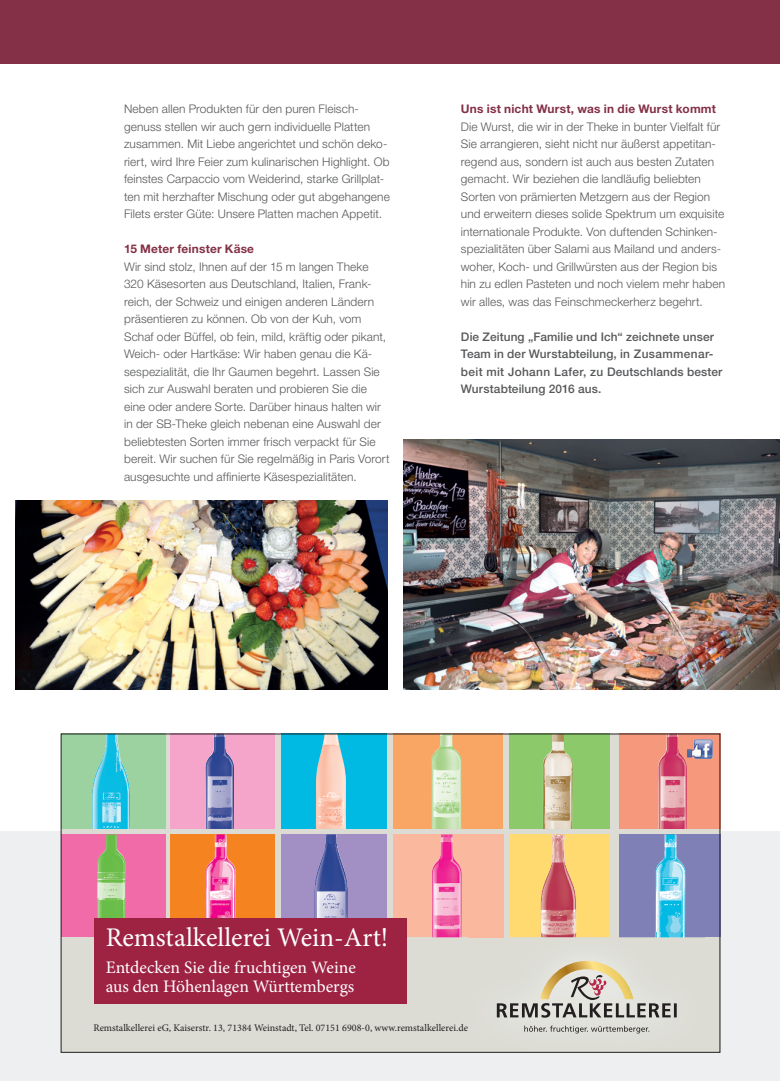
<style>
.page{position:relative;width:780px;height:1081px;background:#fff}
.page>*{position:absolute;margin:0;border:0;box-sizing:border-box;transform-origin:0 0}
.t1{font:27px "Minion Pro";color:#fff}
.t2{font:17.62px/18.8px "Minion Pro";color:#fff}
.t3{font:300 11.88px/17.5px "Helvetica Neue LT Std";letter-spacing:.01em;color:#57585a}
.t4{font:500 11.88px/17.5px "Helvetica Neue LT Std";letter-spacing:.01em;color:#57585a}
.t5{font:700 11.88px "Helvetica Neue LT Std";letter-spacing:.015em;color:#843046}
.t6{font:10.12px "Minion Pro";color:#231f20}
</style>
<div class="page">
<div style="left:0;top:831px;width:780px;height:250px;background:#edeff1"></div>
<div style="left:0;top:0;width:780px;height:64px;background:#843046"></div>
<div style="left:61px;top:733px;width:659px;height:319px;background:#dcdcd4"></div>
<div style="left:61px;top:733px;width:104px;height:96px;background:#9cd1a0"></div>
<div style="left:393px;top:733px;width:109px;height:96px;background:#f9a665"></div>
<div style="left:281px;top:834px;width:105px;height:103px;background:#a290c4"></div>
<div style="left:171px;top:733px;width:104px;height:96px;background:#f5a5c9"></div>
<div style="left:619px;top:733px;width:101px;height:96px;background:#f6987c"></div>
<div style="left:171px;top:834px;width:104px;height:103px;background:#f58420"></div>
<div style="left:619px;top:834px;width:101px;height:103px;background:#7f81b6"></div>
<div style="left:281px;top:733px;width:105px;height:96px;background:#00bae3"></div>
<div style="left:61px;top:834px;width:104px;height:103px;background:#f16ba9"></div>
<div style="left:393px;top:834px;width:110px;height:103px;background:#fab89f"></div>
<img style="left:92px;top:735px;width:38px;height:94px">
<img style="left:205px;top:735px;width:29px;height:94px">
<img style="left:658px;top:735px;width:29px;height:94px">
<img style="left:314px;top:834px;width:34px;height:84px">
<img style="left:316px;top:735px;width:30px;height:94px">
<img style="left:432px;top:834px;width:30px;height:103px">
<img style="left:205px;top:834px;width:31px;height:84px">
<img style="left:655px;top:834px;width:30px;height:98px">
<div style="left:509px;top:834px;width:101px;height:103px;background:#ffda71"></div>
<div style="left:509px;top:733px;width:101px;height:96px;background:#8cc96b"></div>
<img style="left:542px;top:735px;width:30px;height:94px">
<img style="left:540px;top:834px;width:36px;height:98px">
<img style="left:431px;top:735px;width:31px;height:94px">
<img style="left:97px;top:834px;width:29px;height:84px">
<div style="left:94px;top:918px;width:312px;height:85px;background:#9e2343"></div>
<img style="left:468px;top:932px;width:237px;height:102px">
<img style="left:619px;top:932px;width:86px;height:5px">
<img style="left:468px;top:932px;width:35px;height:5px">
<img style="left:509px;top:932px;width:101px;height:5px">
<svg style="left:524px;top:1025px;width:125px;height:8px"></svg>
<svg style="left:497px;top:961px;width:179px;height:56px"></svg>
<img style="left:686px;top:739px;width:26px;height:20px">
<img style="left:15px;top:501px;width:373px;height:189px">
<img style="left:403px;top:439px;width:377px;height:251px">
<p class="t3" style="left:124px;top:100px;width:267px">Neben allen Produkten für den puren Fleisch&shy;genuss stellen wir auch gern individuelle Platten zusammen. Mit Liebe angerichtet und schön deko&shy;riert, wird Ihre Feier zum kulinarischen Highlight. Ob feinstes Carpaccio vom Weiderind, starke Grillplat&shy;ten mit herzhafter Mischung oder gut abgehangene Filets erster Güte: Unsere Platten machen Appetit.</p>
<p class="t5" style="left:124px;top:242px;width:131px">15 Meter feinster Käse</p>
<p class="t3" style="left:124px;top:257px;width:267px">Wir sind stolz, Ihnen auf der 15 m langen Theke 320 Käsesorten aus Deutschland, Italien, Frank&shy;reich, der Schweiz und einigen anderen Ländern präsentieren zu können. Ob von der Kuh, vom Schaf oder Büffel, ob fein, mild, kräftig oder pikant, Weich- oder Hartkäse: Wir haben genau die Kä&shy;sespezialität, die Ihr Gaumen begehrt. Lassen Sie sich zur Auswahl beraten und probieren Sie die eine oder andere Sorte. Darüber hinaus halten wir in der SB-Theke gleich nebenan eine Auswahl der beliebtesten Sorten immer frisch verpackt für Sie bereit. Wir suchen für Sie regelmäßig in Paris Vorort ausgesuchte und affinierte Käsespezialitäten.</p>
<p class="t5" style="left:461px;top:102px;width:257px">Uns ist nicht Wurst, was in die Wurst kommt</p>
<p class="t3" style="left:461px;top:117px;width:266px">Die Wurst, die wir in der Theke in bunter Vielfalt für Sie arrangieren, sieht nicht nur äußerst appetitan&shy;regend aus, sondern ist auch aus besten Zutaten gemacht. Wir beziehen die landläufig beliebten Sorten von prämierten Metzgern aus der Region und erweitern dieses solide Spektrum um exquisite internationale Produkte. Von duftenden Schinken&shy;spezialitäten über Salami aus Mailand und anders&shy;woher, Koch- und Grillwürsten aus der Region bis hin zu edlen Pasteten und noch vielem mehr haben wir alles, was das Feinschmeckerherz begehrt.</p>
<p class="t4" style="left:461px;top:328px;width:263px">Die Zeitung „Familie und Ich“ zeichnete unser Team in der Wurstabteilung, in Zusammenar&shy;beit mit Johann Lafer, zu Deutschlands bester Wurstabteilung 2016 aus.</p>
<h1 class="t1" style="left:106px;top:919px;width:284px">Remstalkellerei Wein-Art!</h1>
<h2 class="t2" style="left:106px;top:958px;width:251px">Entdecken Sie die fruchtigen Weine aus den Höhenlagen Württembergs</h2>
<p class="t6" style="left:93px;top:1021px;width:376px">Remstalkellerei eG, Kaiserstr. 13, 71384 Weinstadt, Tel. 07151 6908-0, www.remstalkellerei.de</p>
</div>
